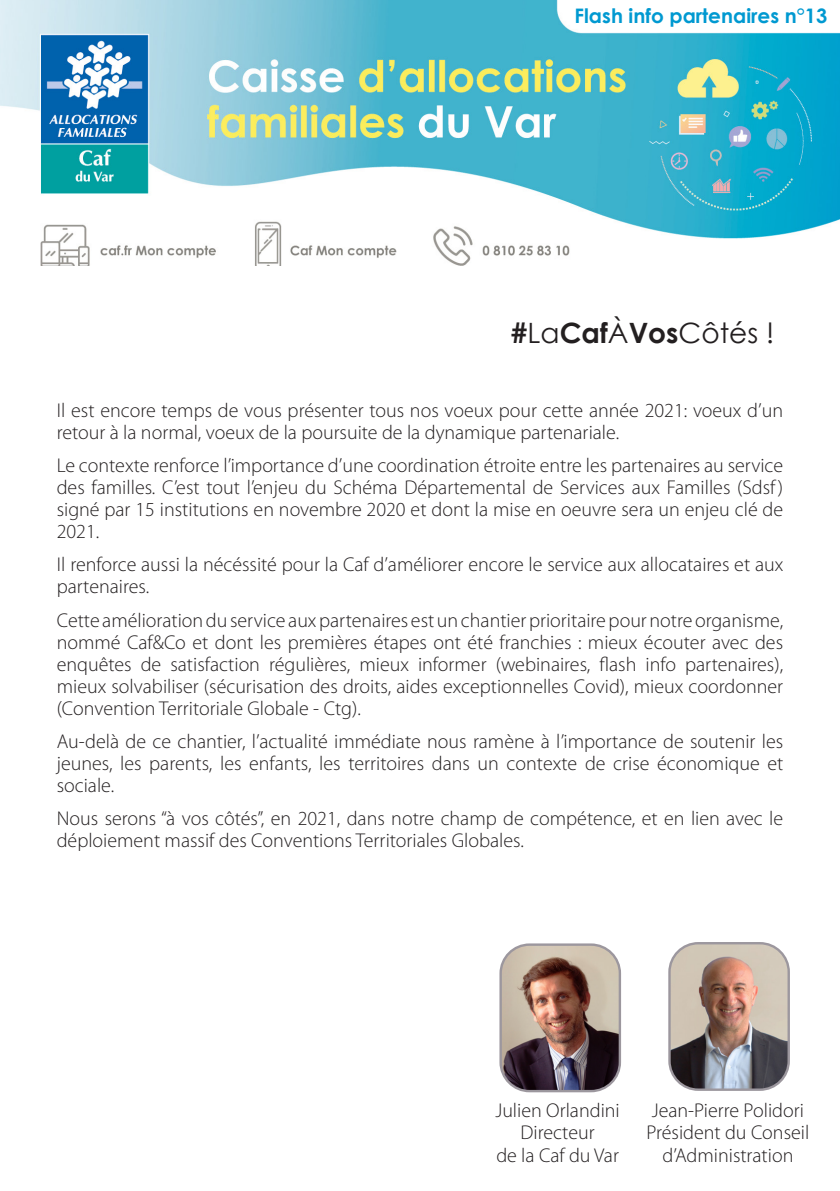
<style>
.page{position:relative;width:840px;height:1191px;background:#fff}
.page>*{position:absolute;margin:0;border:0;box-sizing:border-box;transform-origin:0 0}
.t1{font:28px "Century Gothic";color:#231f20}
.paragraph_black{font:300 20px/22px "Myriad Pro";color:#231f20}
.t2{font:700 20px "Century Gothic";color:#0099d1}
.s1{font-weight:700}
</style>
<div class="page">
<img style="left:0;top:0;width:839px;height:265px">
<img style="left:502px;top:946px;width:117px;height:145px">
<div style="left:499px;top:943px;width:121px;height:149px;border:2px solid #9c979e;border-radius:29px"></div>
<img style="left:669px;top:943px;width:119px;height:146px">
<div style="left:668px;top:942px;width:121px;height:148px;border:2px solid #9c979e;border-radius:29px"></div>
<p class="t2" style="left:574px;top:1px;width:254px">Flash info partenaires n°13</p>
<p class="t1" style="left:510px;top:313px;width:265px"><span class="s1">#</span>La<span class="s1">Caf</span>À<span class="s1">Vos</span>Côtés !</p>
<p class="paragraph_black" style="left:57px;top:399px;width:727px">Il est encore temps de vous présenter tous nos voeux pour cette année 2021: voeux d’un retour à la normal, voeux de la poursuite de la dynamique partenariale.</p>
<p class="paragraph_black" style="left:57px;top:454px;width:727px;text-align:justify">Le contexte renforce l’importance d’une coordination étroite entre les partenaires au service des familles. C’est tout l’enjeu du Schéma Départemental de Services aux Familles (Sdsf ) signé par 15 institutions en novembre 2020 et dont la mise en oeuvre sera un enjeu clé de 2021.</p>
<p class="paragraph_black" style="left:57px;top:553px;width:727px">Il renforce aussi la nécéssité pour la Caf d’améliorer encore le service aux allocataires et aux partenaires.</p>
<p class="paragraph_black" style="left:57px;top:609px;width:727px;text-align:justify">Cette amélioration du service aux partenaires est un chantier prioritaire pour notre organisme, nommé Caf&amp;Co et dont les premières étapes ont été franchies : mieux écouter avec des enquêtes de satisfaction régulières, mieux informer (webinaires, flash info partenaires), mieux solvabiliser (sécurisation des droits, aides exceptionnelles Covid), mieux coordonner (Convention Territoriale Globale - Ctg).</p>
<p class="paragraph_black" style="left:57px;top:730px;width:727px;text-align:justify">Au-delà de ce chantier, l’actualité immédiate nous ramène à l’importance de soutenir les jeunes, les parents, les enfants, les territoires dans un contexte de crise économique et sociale.</p>
<p class="paragraph_black" style="left:57px;top:807px;width:727px">Nous serons “à vos côtés”, en 2021, dans notre champ de compétence, et en lien avec le déploiement massif des Conventions Territoriales Globales.</p>
<p class="paragraph_black" style="left:495px;top:1099px;width:126px">Julien Orlandini</p>
<p class="paragraph_black" style="left:520px;top:1121px;width:75px">Directeur</p>
<p class="paragraph_black" style="left:496px;top:1143px;width:124px">de la Caf du Var</p>
<p class="paragraph_black" style="left:651px;top:1099px;width:154px">Jean-Pierre Polidori</p>
<p class="paragraph_black" style="left:646px;top:1121px;width:164px;text-align:center">Président du Conseil d’Administration</p>
</div>
